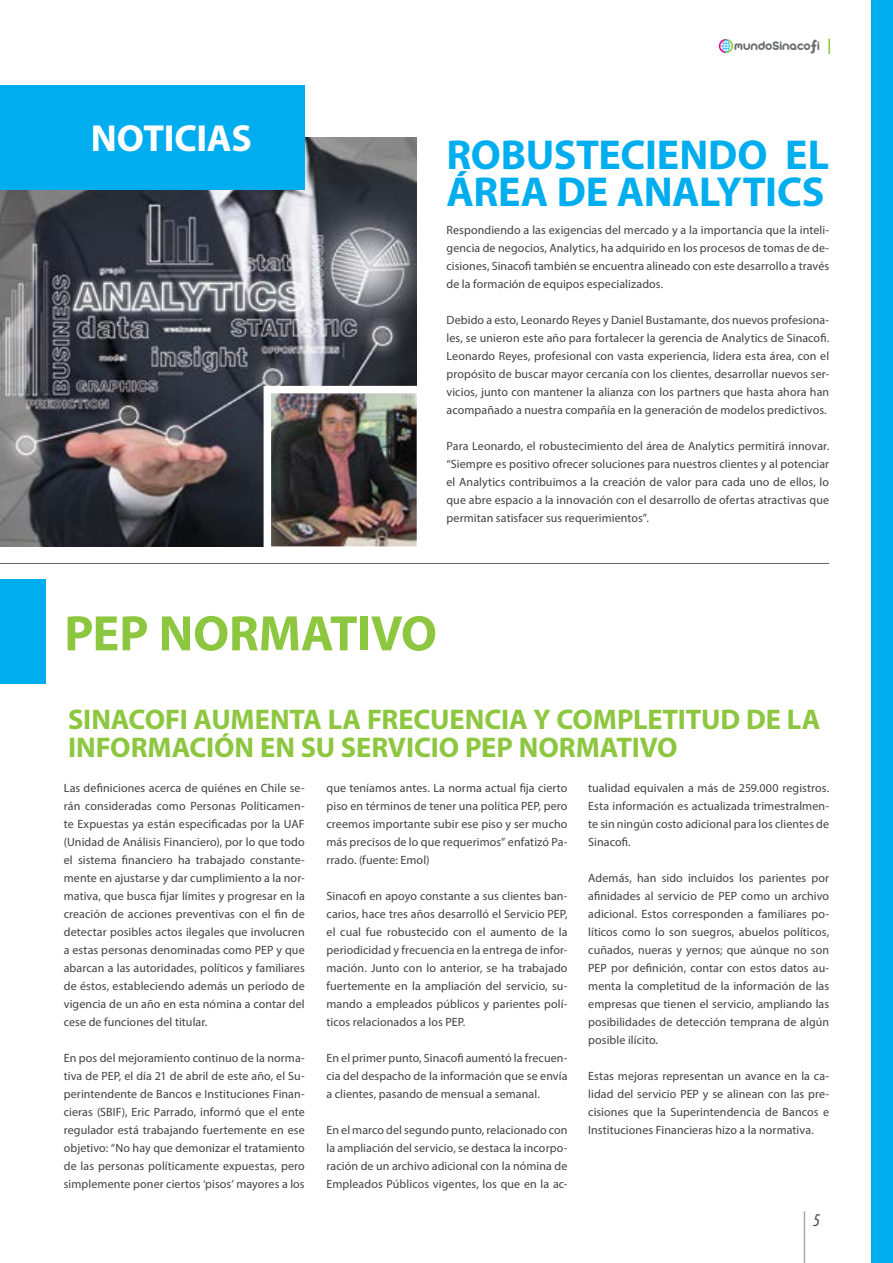
<style>
.page{position:relative;width:893px;height:1263px;background:#fff}
.page>*{position:absolute;margin:0;border:0;box-sizing:border-box;transform-origin:0 0}
.t1{font:700 50.25px "Myriad Pro";letter-spacing:-.01em;color:#8dc63f}
.t2{font:700 42px/37.3px "Myriad Pro";letter-spacing:-.01em;color:#00aeef}
.t3{font:700 37.8px "Myriad Pro";letter-spacing:-.01em;color:#fff}
.t4{font:700 28.5px/27.6px "Myriad Pro";letter-spacing:-.005em;color:#8dc63f}
.t5{font:italic condensed 18px "Myriad Pro";color:#414042}
.t6{font:13.65px "Arista 2.0 Alternate";color:#6d6e71}
.t7{font:12px/18px "Myriad Pro";letter-spacing:.01em;color:#414042;text-align:justify}
.s1{font-size:17.7px}
</style>
<div class="page">
<hr style="left:804px;top:1211px;width:1px;height:52px;background:#a7a9ac">
<svg style="left:719px;top:39px;width:14px;height:14px"></svg>
<svg style="left:828px;top:38px;width:2px;height:16px"></svg>
<img style="left:0;top:137px;width:417px;height:409px">
<div style="left:0;top:85px;width:305px;height:104px;background:#00aeef"></div>
<div style="left:0;top:579px;width:46px;height:105px;background:#00aeef"></div>
<hr style="left:0;top:563px;width:829px;height:1px;background:#636466">
<div style="left:872px;top:0;width:21px;height:1263px;background:#00aeef"></div>
<img style="left:260px;top:382px;width:157px;height:165px">
<h3 class="t3" style="left:91px;top:114px;width:163px">NOTICIAS</h3>
<p class="t6" style="left:734px;top:37px;width:87px">mundoSinaco i<span class="s1">f</span></p>
<h2 class="t2" style="left:446px;top:134px;width:384px">ROBUSTECIENDO EL<br>ÁREA DE ANALYTICS</h2>
<p class="t7" style="left:446px;top:221px;width:384px">Respondiendo a las exigencias del mercado y a la importancia que la inteli&shy;gencia de negocios, Analytics, ha adquirido en los procesos de tomas de de&shy;cisiones, Sinacofi también se encuentra alineado con este desarrollo a través de la formación de equipos especializados.</p>
<p class="t7" style="left:446px;top:311px;width:384px">Debido a esto, Leonardo Reyes y Daniel Bustamante, dos nuevos profesiona&shy;les, se unieron este año para fortalecer la gerencia de Analytics de Sinacofi.<br>Leonardo Reyes, profesional con vasta experiencia, lidera esta área, con el propósito de buscar mayor cercanía con los clientes, desarrollar nuevos ser&shy;vicios, junto con mantener la alianza con los partners que hasta ahora han acompañado a nuestra compañía en la generación de modelos predictivos.</p>
<p class="t7" style="left:446px;top:437px;width:384px">Para Leonardo, el robustecimiento del área de Analytics permitirá innovar. “Siempre es positivo ofrecer soluciones para nuestros clientes y al potenciar el Analytics contribuimos a la creación de valor para cada uno de ellos, lo que abre espacio a la innovación con el desarrollo de ofertas atractivas que permitan satisfacer sus requerimientos”.</p>
<h1 class="t1" style="left:64px;top:601px;width:374px">PEP NORMATIVO</h1>
<h3 class="t4" style="left:68px;top:705px;width:754px">SINACOFI AUMENTA LA FRECUENCIA Y COMPLETITUD DE LA<br>INFORMACIÓN EN SU SERVICIO PEP NORMATIVO</h3>
<p class="t7" style="left:588px;top:779px;width:242px">tualidad equivalen a más de 259.000 registros.<br>Esta información es actualizada trimestralmen&shy;te sin ningún costo adicional para los clientes de Sinacofi.</p>
<p class="t7" style="left:588px;top:869px;width:242px">Además, han sido incluidos los parientes por afinidades al servicio de PEP como un archivo adicional. Estos corresponden a familiares po&shy;líticos como lo son suegros, abuelos políticos, cuñados, nueras y yernos; que aúnque no son PEP por definición, contar con estos datos au&shy;menta la completitud de la información de las empresas que tienen el servicio, ampliando las posibilidades de detección temprana de algún posible ilícito.</p>
<p class="t7" style="left:588px;top:1067px;width:242px">Estas mejoras representan un avance en la ca&shy;lidad del servicio PEP y se alinean con las pre&shy;cisiones que la Superintendencia de Bancos e Instituciones Financieras hizo a la normativa.</p>
<p class="t7" style="left:64px;top:779px;width:242px">Las definiciones acerca de quiénes en Chile se&shy;rán consideradas como Personas Políticamen&shy;te Expuestas ya están especificadas por la UAF (Unidad de Análisis Financiero), por lo que todo el sistema financiero ha trabajado constante&shy;mente en ajustarse y dar cumplimiento a la nor&shy;mativa, que busca fijar límites y progresar en la creación de acciones preventivas con el fin de detectar posibles actos ilegales que involucren a estas personas denominadas como PEP y que abarcan a las autoridades, políticos y familiares de éstos, estableciendo además un período de vigencia de un año en esta nómina a contar del cese de funciones del titular.</p>
<p class="t7" style="left:64px;top:1049px;width:242px">En pos del mejoramiento continuo de la norma&shy;tiva de PEP, el día 21 de abril de este año, el Su&shy;perintendente de Bancos e Instituciones Finan&shy;cieras (SBIF), Eric Parrado, informó que el ente regulador está trabajando fuertemente en ese objetivo: “No hay que demonizar el tratamiento de las personas políticamente expuestas, pero simplemente poner ciertos ‘pisos’ mayores a los</p>
<p class="t7" style="left:327px;top:779px;width:242px">que teníamos antes. La norma actual fija cierto piso en términos de tener una política PEP, pero creemos importante subir ese piso y ser mucho más precisos de lo que requerimos” enfatizó Pa&shy;rrado. (fuente: Emol)</p>
<p class="t7" style="left:327px;top:887px;width:242px">Sinacofi en apoyo constante a sus clientes ban&shy;carios, hace tres años desarrolló el Servicio PEP, el cual fue robustecido con el aumento de la periodicidad y frecuencia en la entrega de infor&shy;mación. Junto con lo anterior, se ha trabajado fuertemente en la ampliación del servicio, su&shy;mando a empleados públicos y parientes polí&shy;ticos relacionados a los PEP.</p>
<p class="t7" style="left:327px;top:1049px;width:242px">En el primer punto, Sinacofi aumentó la frecuen&shy;cia del despacho de la información que se envía a clientes, pasando de mensual a semanal.</p>
<p class="t7" style="left:327px;top:1121px;width:242px">En el marco del segundo punto, relacionado con la ampliación del servicio, se destaca la incorpo&shy;ración de un archivo adicional con la nómina de Empleados Públicos vigentes, los que en la ac-</p>
<h3 class="t5" style="left:813px;top:1209px;width:8px">5</h3>
</div>
